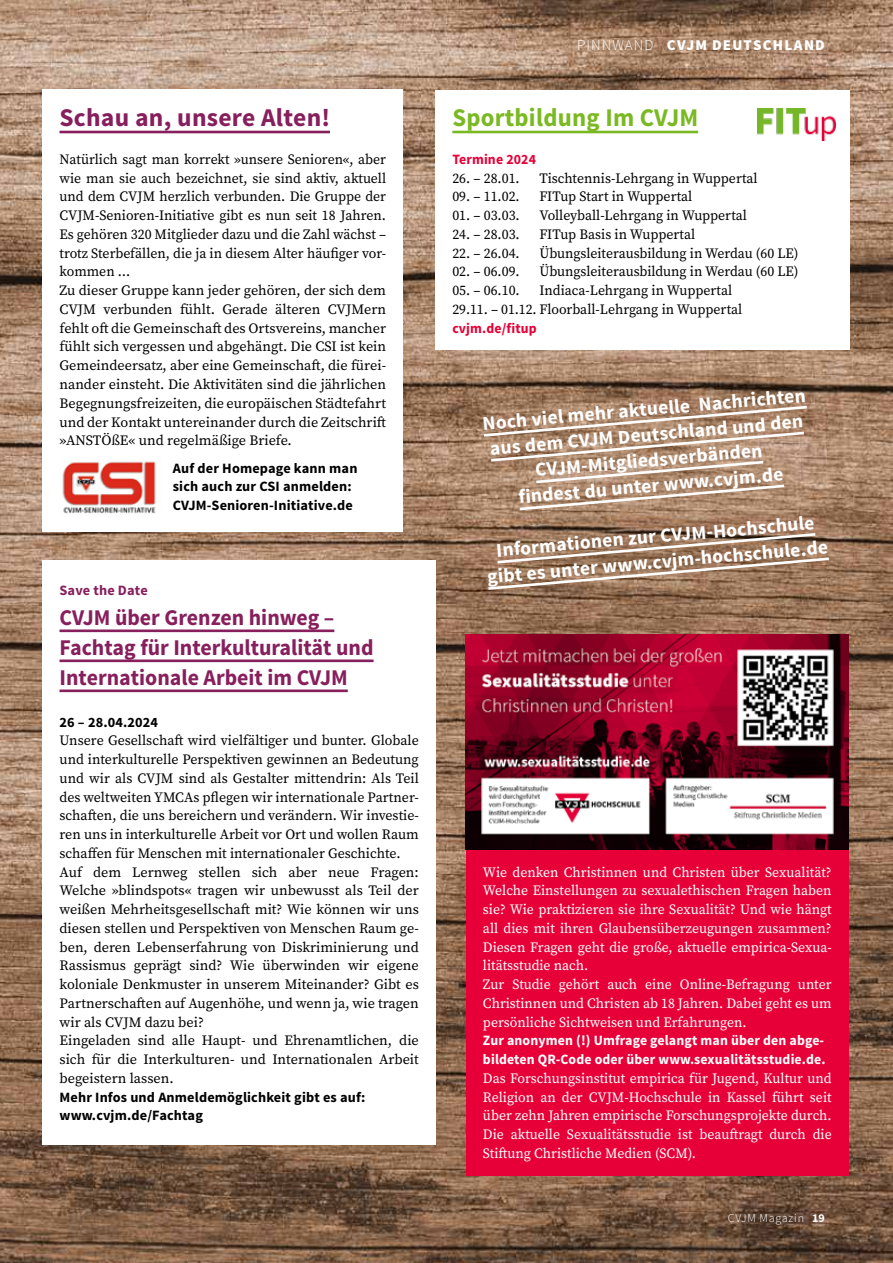
<style>
.page{position:relative;width:893px;height:1263px;background:#fff}
.page>*{position:absolute;margin:0;border:0;box-sizing:border-box;transform-origin:0 0}
.t1{font:700 25.5px "Source Sans Pro";letter-spacing:.01em;color:#871f5d}
.t2{font:700 25.5px "Source Sans Pro";letter-spacing:.01em;color:#7bb922}
.t3{font:700 22.5px/30px "Source Sans Pro";color:#871f5d}
.t4{font:700 19.5px/25.5px "Source Sans Pro";color:#fff;text-align:center}
.t5{font:900 15px "Source Sans Pro";letter-spacing:.08em;color:#fff}
.t6{font:14.25px/18.8px "Source Serif Pro";color:#000}
.t7{font:14.25px/18.8px "Source Serif Pro";color:#fff}
.t8{font:700 14.25px/18.8px "Source Sans Pro";letter-spacing:.01em;color:#000}
.t9{font:700 14.25px/18.8px "Source Sans Pro";letter-spacing:.01em;color:#fff}
.t10{font:700 14.25px "Source Sans Pro";letter-spacing:.01em;color:#e70038}
.t11{font:700 14.25px "Source Sans Pro";letter-spacing:.01em;color:#871f5d}
.t12{font:300 12px "Source Sans Pro";letter-spacing:.06em;color:#fff}
.s1{font-weight:300}
.s2{font-weight:700}
</style>
<div class="page">
<img style="left:0;top:0;width:893px;height:1263px">
<div style="left:43px;top:89px;width:360px;height:442px;background:#fff"></div>
<hr style="left:60px;top:131px;width:270px;height:2px;background:#871f5d">
<div style="left:435px;top:90px;width:415px;height:260px;background:#fff"></div>
<hr style="left:452px;top:131px;width:246px;height:2px;background:#7bb922">
<div style="left:43px;top:560px;width:393px;height:584px;background:#fff"></div>
<hr style="left:60px;top:629px;width:274px;height:3px;background:#871f5d">
<hr style="left:60px;top:659px;width:314px;height:3px;background:#871f5d">
<hr style="left:60px;top:689px;width:288px;height:3px;background:#871f5d">
<svg style="left:481px;top:404px;width:329px;height:108px;background:#b3937a"></svg>
<svg style="left:486px;top:531px;width:346px;height:60px;background:#9f7f66"></svg>
<img style="left:758px;top:109px;width:78px;height:31px">
<div style="left:466px;top:634px;width:383px;height:542px;background:#e70038"></div>
<img style="left:466px;top:634px;width:383px;height:215px">
<img style="left:62px;top:461px;width:94px;height:53px">
<h1 class="t1" style="left:60px;top:102px;width:272px">Schau an, unsere Alten!</h1>
<p class="t6" style="left:60px;top:150px;width:328px">Natürlich sagt man korrekt »unsere Senioren«, aber wie man sie auch bezeichnet, sie sind aktiv, aktuell und dem CVJM herzlich verbunden. Die Gruppe der CVJM-Senioren-Initiative gibt es nun seit 18 Jahren.<br>Es gehören 320 Mitglieder dazu und die Zahl wächst – trotz Sterbefällen, die ja in diesem Alter häufiger vor&shy;kommen …<br>Zu dieser Gruppe kann jeder gehören, der sich dem CVJM verbunden fühlt. Gerade älteren CVJMern fehlt oft die Gemeinschaft des Ortsvereins, mancher fühlt sich vergessen und abgehängt. Die CSI ist kein Gemeindeersatz, aber eine Gemeinschaft, die fürei&shy;nander einsteht. Die Aktivitäten sind die jährlichen Begegnungsfreizeiten, die europäischen Städtefahrt und der Kontakt untereinander durch die Zeitschrift »ANSTÖßE« und regelmäßige Briefe.</p>
<p class="t8" style="left:173px;top:459px;width:186px">Auf der Homepage kann man sich auch zur CSI anmelden:<br>CVJM-Senioren-Initiative.de</p>
<p class="t11" style="left:60px;top:581px;width:90px">Save the Date</p>
<h2 class="t3" style="left:60px;top:604px;width:315px">CVJM über Grenzen hinweg –<br>Fachtag für Interkulturalität und<br>Internationale Arbeit im CVJM</h2>
<p class="t8" style="left:60px;top:713px;width:100px">26 – 28.04.2024</p>
<p class="t6" style="left:60px;top:731px;width:361px">Unsere Gesellschaft wird vielfältiger und bunter. Globale und interkulturelle Perspektiven gewinnen an Bedeutung und wir als CVJM sind als Gestalter mittendrin: Als Teil des weltweiten YMCAs pflegen wir internationale Partner&shy;schaften, die uns bereichern und verändern. Wir investie&shy;ren uns in interkulturelle Arbeit vor Ort und wollen Raum schaffen für Menschen mit internationaler Geschichte.<br>Auf dem Lernweg stellen sich aber neue Fragen:<br>Welche »blindspots« tragen wir unbewusst als Teil der weißen Mehrheitsgesellschaft mit? Wie können wir uns diesen stellen und Perspektiven von Menschen Raum ge&shy;ben, deren Lebenserfahrung von Diskriminierung und Rassismus geprägt sind? Wie überwinden wir eigene koloniale Denkmuster in unserem Miteinander? Gibt es Partnerschaften auf Augenhöhe, und wenn ja, wie tragen wir als CVJM dazu bei?<br>Eingeladen sind alle Haupt- und Ehrenamtlichen, die sich für die Interkulturen- und Internationalen Arbeit begeistern lassen.</p>
<p class="t8" style="left:60px;top:1088px;width:307px">Mehr Infos und Anmeldemöglichkeit gibt es auf: www.cvjm.de/Fachtag</p>
<p class="t5" style="left:577px;top:34px;width:249px"><span class="s1">PINNWAND</span> CVJM DEUTSCHLAND</p>
<h1 class="t2" style="left:452px;top:102px;width:248px">Sportbildung Im CVJM</h1>
<p class="t10" style="left:452px;top:150px;width:85px">Termine 2024</p>
<p class="t6" style="left:452px;top:169px;width:69px">26. – 28.01.</p>
<p class="t6" style="left:539px;top:169px;width:220px">Tischtennis-Lehrgang in Wuppertal</p>
<p class="t6" style="left:452px;top:187px;width:69px">09. – 11.02.</p>
<p class="t6" style="left:539px;top:187px;width:155px">FITup Start in Wuppertal</p>
<p class="t6" style="left:452px;top:206px;width:69px">01. – 03.03.</p>
<p class="t6" style="left:539px;top:206px;width:209px">Volleyball-Lehrgang in Wuppertal</p>
<p class="t6" style="left:452px;top:225px;width:69px">24. – 28.03.</p>
<p class="t6" style="left:539px;top:225px;width:157px">FITup Basis in Wuppertal</p>
<p class="t6" style="left:452px;top:244px;width:69px">22. – 26.04.</p>
<p class="t6" style="left:539px;top:244px;width:261px">Übungsleiterausbildung in Werdau (60 LE)</p>
<p class="t6" style="left:452px;top:262px;width:69px">02. – 06.09.</p>
<p class="t6" style="left:539px;top:262px;width:261px">Übungsleiterausbildung in Werdau (60 LE)</p>
<p class="t6" style="left:452px;top:281px;width:69px">05. – 06.10.</p>
<p class="t6" style="left:452px;top:281px;width:291px;text-indent:87px">Indiaca-Lehrgang in Wuppertal<br>29.11. – 01.12. Floorball-Lehrgang in Wuppertal</p>
<p class="t10" style="left:452px;top:319px;width:86px">cvjm.de/fitup</p>
<h3 class="t4" style="left:482px;top:411px;width:326px;rotate:-5deg">Noch viel mehr aktuelle Nachrichten aus dem CVJM Deutschland und den<br>CVJM-Mitgliedsverbänden<br>findest du unter www.cvjm.de</h3>
<h3 class="t4" style="left:484px;top:539px;width:343px;rotate:-5deg">Informationen zur CVJM-Hochschule gibt es unter www.cvjm-hochschule.de</h3>
<p class="t7" style="left:483px;top:862px;width:350px">Wie denken Christinnen und Christen über Sexualität?<br>Welche Einstellungen zu sexualethischen Fragen haben sie? Wie praktizieren sie ihre Sexualität? Und wie hängt all dies mit ihren Glaubensüberzeugungen zusammen?<br>Diesen Fragen geht die große, aktuelle empirica-Sexua&shy;litätsstudie nach.<br>Zur Studie gehört auch eine Online-Befragung unter Christinnen und Christen ab 18 Jahren. Dabei geht es um persönliche Sichtweisen und Erfahrungen.</p>
<p class="t9" style="left:483px;top:1032px;width:344px">Zur anonymen (!) Umfrage gelangt man über den abge&shy;bildeten QR-Code oder über www.sexualitätsstudie.de.</p>
<p class="t7" style="left:483px;top:1069px;width:350px;text-align:justify">Das Forschungsinstitut empirica für Jugend, Kultur und Religion an der CVJM-Hochschule in Kassel führt seit über zehn Jahren empirische Forschungsprojekte durch.<br>Die aktuelle Sexualitätsstudie ist beauftragt durch die Stiftung Christliche Medien (SCM).</p>
<p class="t12" style="left:728px;top:1211px;width:99px">CVJM Magazin <span class="s2">19</span></p>
</div>
